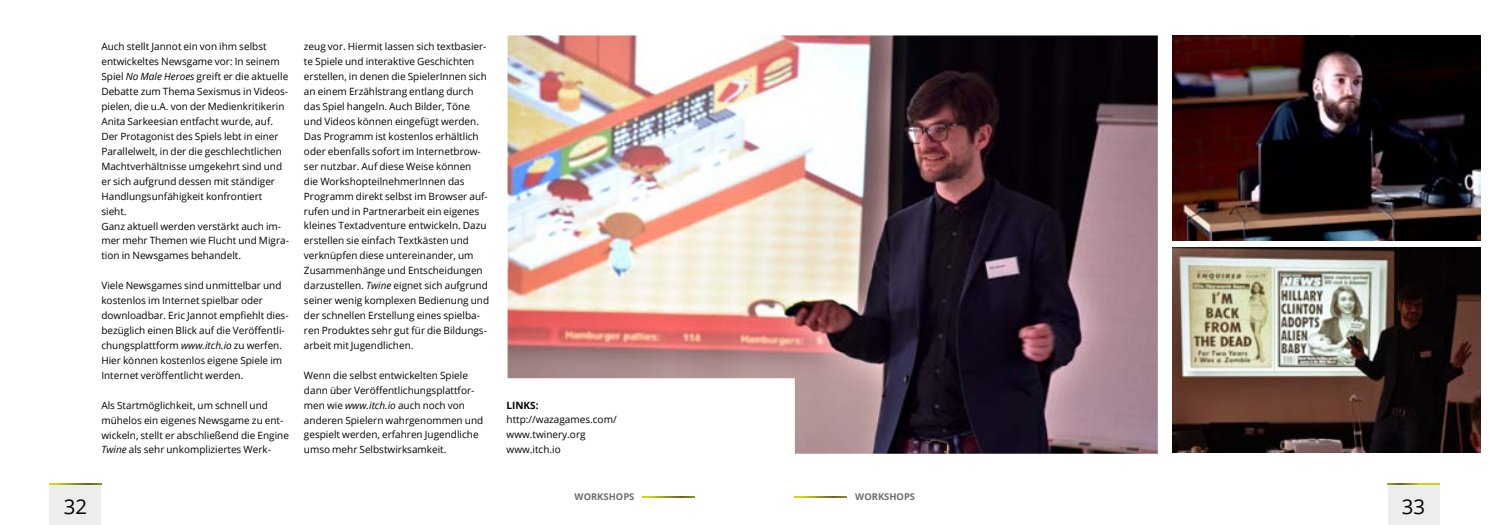
<style>
.page{position:relative;width:1489px;height:525px;background:#fff}
.page>*{position:absolute;margin:0;border:0;box-sizing:border-box;transform-origin:0 0}
.t1{font:20.38px "Open Sans";color:#000}
.t2{font:10px/14.9px "Open Sans";color:#000}
.t3{font:700 10px "Open Sans";color:#000}
.t4{font:700 9.38px "Open Sans";color:#706f6f}
.s1{font-style:italic}
</style>
<div class="page">
<img style="left:1172px;top:35px;width:308px;height:205px">
<img style="left:1172px;top:247px;width:308px;height:205px">
<img style="left:507px;top:35px;width:650px;height:418px">
<div style="left:1387px;top:483px;width:52px;height:41px;background:#ededed"></div>
<div style="left:49px;top:483px;width:52px;height:41px;background:#ededed"></div>
<svg style="left:1387px;top:483px;width:52px;height:1px"></svg>
<svg style="left:49px;top:483px;width:52px;height:1px"></svg>
<svg style="left:794px;top:496px;width:52px;height:1px"></svg>
<svg style="left:642px;top:496px;width:52px;height:1px"></svg>
<p class="t2" style="left:101px;top:39px;width:189px">Auch stellt Jannot ein von ihm selbst entwickeltes Newsgame vor: In seinem Spiel <span class="s1">No Male Heroes</span> greift er die aktuelle Debatte zum Thema Sexismus in Videos&shy;pielen, die u.A. von der Medienkritikerin Anita Sarkeesian entfacht wurde, auf.<br>Der Protagonist des Spiels lebt in einer Parallelwelt, in der die geschlechtlichen Machtverhältnisse umgekehrt sind und er sich aufgrund dessen mit ständiger Handlungsunfähigkeit konfrontiert sieht.<br>Ganz aktuell werden verstärkt auch im&shy;mer mehr Themen wie Flucht und Migra&shy;tion in Newsgames behandelt.</p>
<p class="t2" style="left:101px;top:278px;width:189px">Viele Newsgames sind unmittelbar und kostenlos im Internet spielbar oder downloadbar. Eric Jannot empfiehlt dies&shy;bezüglich einen Blick auf die Veröffentli&shy;chungsplattform <span class="s1">www.itch.io</span> zu werfen.<br>Hier können kostenlos eigene Spiele im Internet veröffentlicht werden.</p>
<p class="t2" style="left:101px;top:397px;width:189px">Als Startmöglichkeit, um schnell und mühelos ein eigenes Newsgame zu ent&shy;wickeln, stellt er abschließend die Engine <span class="s1">Twine</span> als sehr unkompliziertes Werk-</p>
<p class="t2" style="left:304px;top:39px;width:187px">zeug vor. Hiermit lassen sich textbasier&shy;te Spiele und interaktive Geschichten erstellen, in denen die SpielerInnen sich an einem Erzählstrang entlang durch das Spiel hangeln. Auch Bilder, Töne und Videos können eingefügt werden.<br>Das Programm ist kostenlos erhältlich oder ebenfalls sofort im Internetbrow&shy;ser nutzbar. Auf diese Weise können<br>die WorkshopteilnehmerInnen das Programm direkt selbst im Browser auf&shy;rufen und in Partnerarbeit ein eigenes kleines Textadventure entwickeln. Dazu erstellen sie einfach Textkästen und verknüpfen diese untereinander, um Zusammenhänge und Entscheidungen darzustellen. <span class="s1">Twine</span> eignet sich aufgrund seiner wenig komplexen Bedienung und der schnellen Erstellung eines spielba&shy;ren Produktes sehr gut für die Bildungs&shy;arbeit mit Jugendlichen.</p>
<p class="t2" style="left:304px;top:367px;width:181px">Wenn die selbst entwickelten Spiele dann über Veröffentlichungsplattfor&shy;men wie <span class="s1">www.itch.io</span> auch noch von anderen Spielern wahrgenommen und gespielt werden, erfahren Jugendliche umso mehr Selbstwirksamkeit.</p>
<p class="t3" style="left:506px;top:397px;width:34px">LINKS:</p>
<p class="t2" style="left:506px;top:412px;width:112px">http://wazagames.com/ www.twinery.org www.itch.io</p>
<p class="t4" style="left:574px;top:489px;width:61px">WORKSHOPS</p>
<p class="t4" style="left:855px;top:489px;width:61px">WORKSHOPS</p>
<h1 class="t1" style="left:64px;top:492px;width:25px">32</h1>
<h1 class="t1" style="left:1401px;top:492px;width:25px">33</h1>
</div>
